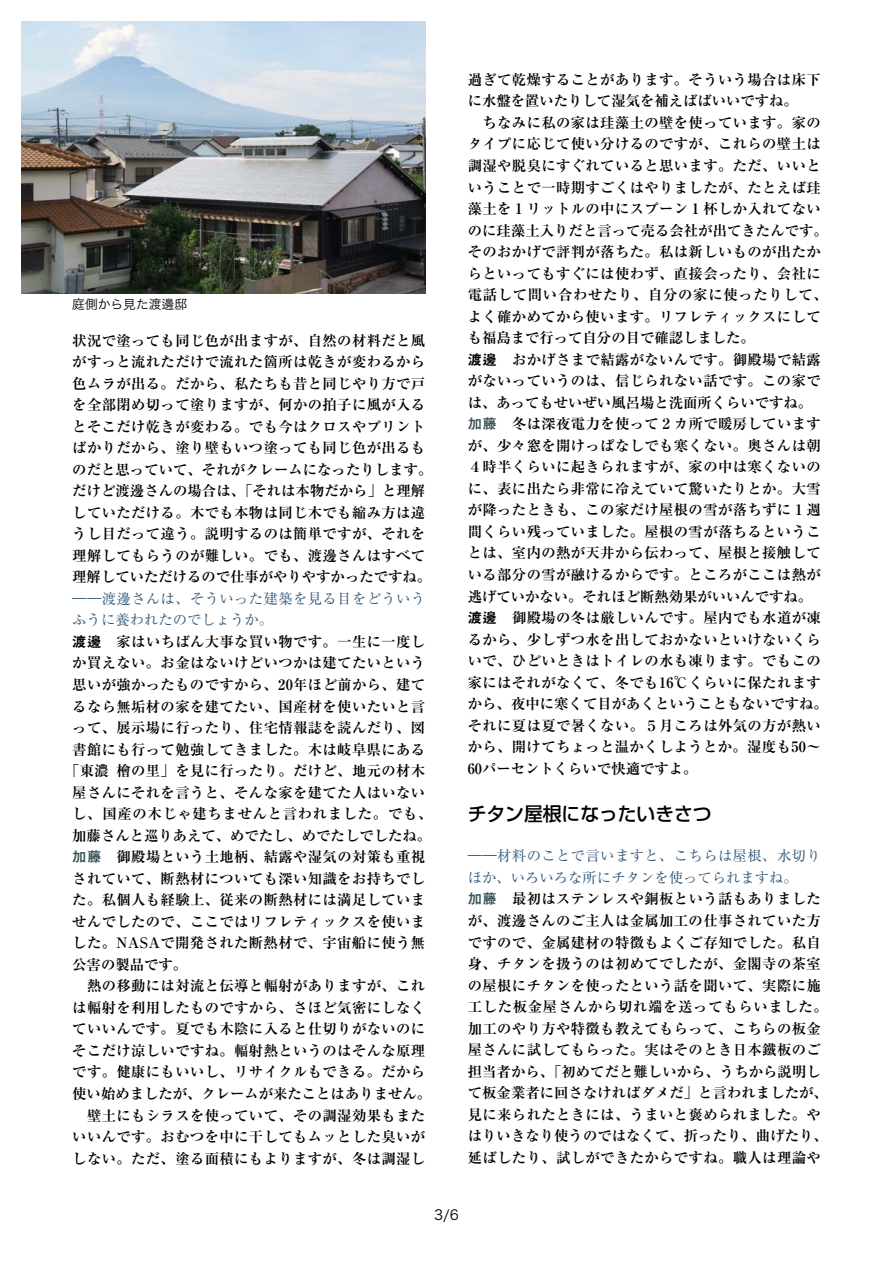
<style>
.page{position:relative;width:893px;height:1263px;background:#fff}
.page>*{position:absolute;margin:0;border:0;box-sizing:border-box;transform-origin:0 0}
.t1{font:500 19.2px "Shin Go Pro";color:#000}
.t2{font:700 14.4px/21.6px "Ryumin Pro";letter-spacing:.025em;color:#000}
.t3{font:700 14.4px "Ryumin Pro";color:#000}
.t4{font:14.4px "Ryumin Pro";letter-spacing:.025em;color:#305779}
.t5{font:700 14.4px "Ryumin Pro";letter-spacing:.05em;color:#000}
.t6{font:14.4px "Ryumin Pro";color:#305779}
.t7{font:13.8px "Hira Kaku Pro W3";color:#000}
.t8{font:12.75px "Hira Kaku Pro W3";color:#000}
.s1{font-family:"Midashi Go Pro MB31";font-weight:400}
.s2{font-family:"Midashi Go Pro MB31";font-weight:400;color:#3a5258}
.s3{font-weight:400;color:#305779}
</style>
<div class="page">
<img style="left:21px;top:21px;width:404px;height:272px">
<p class="t8" style="left:72px;top:299px;width:116px">庭側から見た渡邊邸</p>
<p class="t2" style="left:72px;top:331px;width:362px">状況で塗っても同じ色が出ますが、自然の材料だと風がすっと流れただけで流れた箇所は乾きが変わるから色ムラが出る。だから、私たちも昔と同じやり方で戸を全部閉め切って塗りますが、何かの拍子に風が入るとそこだけ乾きが変わる。でも今はクロスやプリントばかりだから、塗り壁もいつ塗っても同じ色が出るものだと思っていて、それがクレームになったりします。だけど渡邊さんの場合は、「それは本物だから」と理解していただける。木でも本物は同じ木でも縮み方は違うし目だって違う。説明するのは簡単ですが、それを理解してもらうのが難しい。でも、渡邊さんはすべて理解していただけるので仕事がやりやすかったですね。</p>
<p class="t4" style="left:72px;top:593px;width:354px">――渡邊さんは、そういった建築を見る目をどういう</p>
<p class="t6" style="left:72px;top:615px;width:202px">ふうに養われたのでしょうか。</p>
<p class="t2" style="left:72px;top:633px;width:354px"><span class="s1">渡邊　</span>家はいちばん大事な買い物です。一生に一度し</p>
<p class="t2" style="left:72px;top:654px;width:354px">か買えない。お金はないけどいつかは建てたいという</p>
<p class="t2" style="left:72px;top:676px;width:354px">思いが強かったものですから、20年ほど前から、建て</p>
<p class="t2" style="left:72px;top:697px;width:354px">るなら無垢材の家を建てたい、国産材を使いたいと言</p>
<p class="t2" style="left:72px;top:719px;width:354px">って、展示場に行ったり、住宅情報誌を読んだり、図</p>
<p class="t2" style="left:72px;top:740px;width:354px">書館にも行って勉強してきました。木は岐阜県にある</p>
<p class="t2" style="left:65px;top:762px;width:362px">「東濃檜の里」を見に行ったり。だけど、地元の材木</p>
<p class="t2" style="left:72px;top:783px;width:354px">屋さんにそれを言うと、そんな家を建てた人はいない</p>
<p class="t5" style="left:72px;top:808px;width:362px">し、国産の木じゃ建ちませんと言われました。でも、</p>
<p class="t3" style="left:72px;top:830px;width:360px">加藤さんと巡りあえて、めでたし、めでたしでしたね。</p>
<p class="t2" style="left:72px;top:848px;width:354px"><span class="s2">加藤　</span>御殿場という土地柄、結露や湿気の対策も重視</p>
<p class="t2" style="left:72px;top:869px;width:354px">されていて、断熱材についても深い知識をお持ちでし</p>
<p class="t2" style="left:72px;top:891px;width:354px">た。私個人も経験上、従来の断熱材には満足していま</p>
<p class="t2" style="left:72px;top:913px;width:354px">せんでしたので、ここではリフレティックスを使いま</p>
<p class="t2" style="left:72px;top:934px;width:354px">した。NASAで開発された断熱材で、宇宙船に使う無</p>
<p class="t3" style="left:72px;top:959px;width:116px">公害の製品です。</p>
<p class="t2" style="left:87px;top:977px;width:340px">熱の移動には対流と伝導と輻射がありますが、これ</p>
<p class="t2" style="left:72px;top:999px;width:354px">は輻射を利用したものですから、さほど気密にしなく</p>
<p class="t2" style="left:72px;top:1020px;width:354px">ていいんです。夏でも木陰に入ると仕切りがないのに</p>
<p class="t2" style="left:72px;top:1042px;width:354px">そこだけ涼しいですね。輻射熱というのはそんな原理</p>
<p class="t2" style="left:72px;top:1063px;width:354px">です。健康にもいいし、リサイクルもできる。だから</p>
<p class="t3" style="left:72px;top:1088px;width:360px">使い始めましたが、クレームが来たことはありません。</p>
<p class="t2" style="left:87px;top:1106px;width:340px">壁土にもシラスを使っていて、その調湿効果もまた</p>
<p class="t2" style="left:72px;top:1128px;width:354px">いいんです。おむつを中に干してもムッとした臭いが</p>
<p class="t2" style="left:72px;top:1149px;width:354px">しない。ただ、塗る面積にもよりますが、冬は調湿し</p>
<p class="t2" style="left:468px;top:71px;width:354px">過ぎて乾燥することがあります。そういう場合は床下に水盤を置いたりして湿気を補えばばいいですね。</p>
<p class="t2" style="left:468px;top:114px;width:362px;text-indent:15px">ちなみに私の家は珪藻土の壁を使っています。家のタイプに応じて使い分けるのですが、これらの壁土は調湿や脱臭にすぐれていると思います。ただ、いいということで一時期すごくはやりましたが、たとえば珪藻土を１リットルの中にスプーン１杯しか入れてないのに珪藻土入りだと言って売る会社が出てきたんです。そのおかげで評判が落ちた。私は新しいものが出たからといってもすぐには使わず、直接会ったり、会社に電話して問い合わせたり、自分の家に使ったりして、よく確かめてから使います。リフレティックスにしても福島まで行って自分の目で確認しました。<br><span class="s1">渡邊　</span>おかげさまで結露がないんです。御殿場で結露がないっていうのは、信じられない話です。この家では、あってもせいぜい風呂場と洗面所くらいですね。<span class="s2">加藤　</span>冬は深夜電力を使って２カ所で暖房していますが、少々窓を開けっぱなしでも寒くない。奥さんは朝<br>４時半くらいに起きられますが、家の中は寒くないのに、表に出たら非常に冷えていて驚いたりとか。大雪が降ったときも、この家だけ屋根の雪が落ちずに１週間くらい残っていました。屋根の雪が落ちるということは、室内の熱が天井から伝わって、屋根と接触している部分の雪が融けるからです。ところがここは熱が逃げていかない。それほど断熱効果がいいんですね。<span class="s1">渡邊　</span>御殿場の冬は厳しいんです。屋内でも水道が凍るから、少しずつ水を出しておかないといけないくらいで、ひどいときはトイレの水も凍ります。でもこの家にはそれがなくて、冬でも16℃くらいに保たれますから、夜中に寒くて目があくということもないですね。それに夏は夏で暑くない。５月ころは外気の方が熱いから、開けてちょっと温かくしようとか。湿度も50～<br>60パーセントくらいで快適ですよ。</p>
<h1 class="t1" style="left:468px;top:807px;width:245px">チタン屋根になったいきさつ</h1>
<p class="t2" style="left:468px;top:847px;width:362px"><span class="s3">――材料のことで言いますと、こちらは屋根、水切りほか、いろいろな所にチタンを使ってられますね。<br></span><span class="s2">加藤　</span>最初はステンレスや銅板という話もありましたが、渡邊さんのご主人は金属加工の仕事されていた方ですので、金属建材の特徴もよくご存知でした。私自身、チタンを扱うのは初めてでしたが、金閣寺の茶室の屋根にチタンを使ったという話を聞いて、実際に施工した板金屋さんから切れ端を送ってもらいました。加工のやり方や特徴も教えてもらって、こちらの板金屋さんに試してもらった。実はそのとき日本鐵板のご担当者から、「初めてだと難しいから、うちから説明して板金業者に回さなければダメだ」と言われましたが、見に来られたときには、うまいと褒められました。やはりいきなり使うのではなくて、折ったり、曲げたり、延ばしたり、試しができたからですね。職人は理論や</p>
<p class="t7" style="left:434px;top:1209px;width:26px">3/6</p>
</div>
